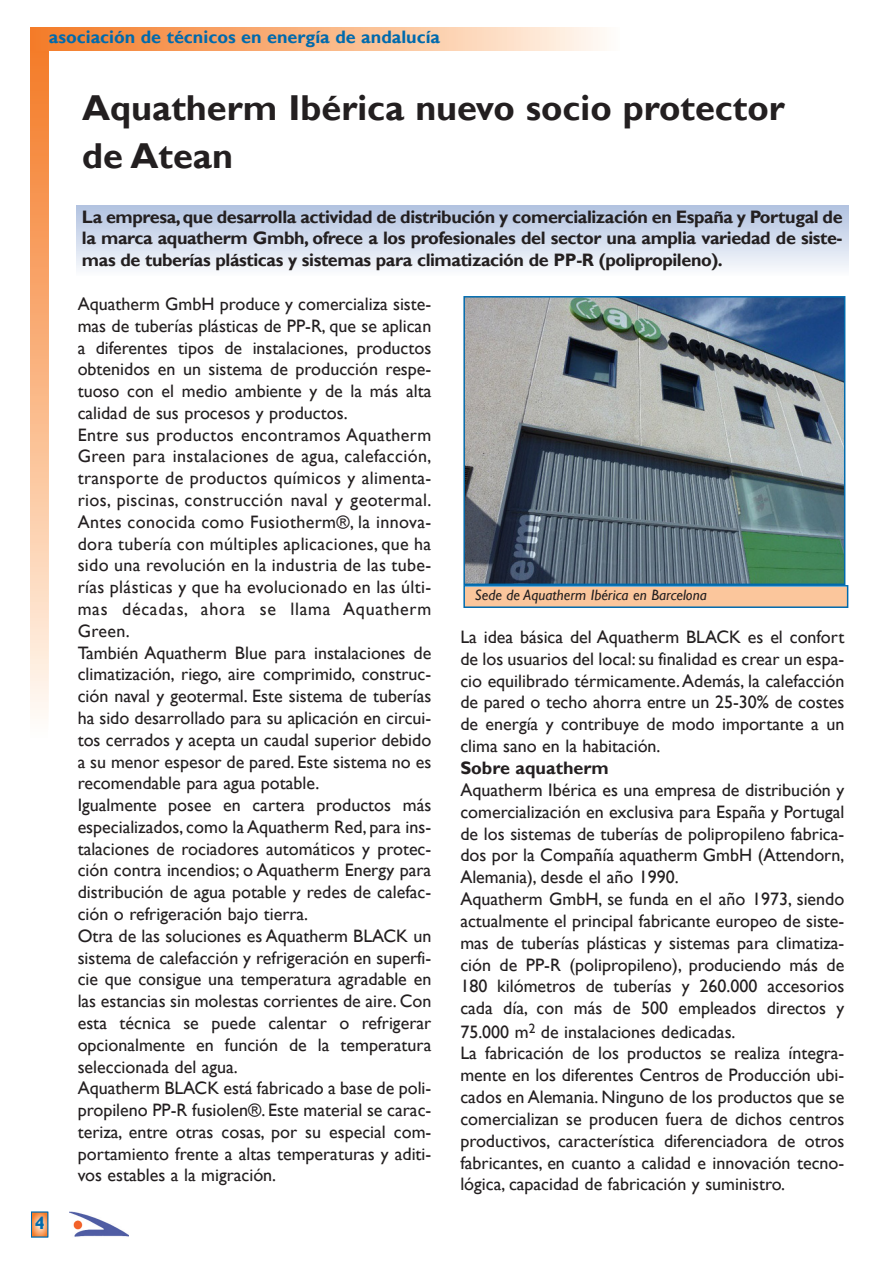
<style>
.page{position:relative;width:884px;height:1263px;background:#fff}
.page>*{position:absolute;margin:0;border:0;box-sizing:border-box;transform-origin:0 0}
.t1{font:700 36px/48px "Gill Sans";color:#231f20}
.t2{font:18px/21.8px "Gill Sans";color:#231f20}
.t3{font:700 18px/21.6px "Gill Sans";letter-spacing:-.02em;color:#231f20;text-align:justify}
.t4{font:700 18px "Gill Sans";color:#006aad}
.t5{font:700 18px "Gill Sans";color:#231f20}
.t6{font:italic 15px "Gill Sans";color:#231f20}
</style>
<div class="page">
<img style="left:69px;top:1211px;width:59px;height:26px">
<svg style="left:47px;top:51px;width:1px;height:665px"></svg>
<svg style="left:31px;top:50px;width:574px;height:1px"></svg>
<div style="left:30px;top:51px;width:17px;height:687px;background:linear-gradient(to bottom,#f47924,#fffbf3)"></div>
<svg style="left:33px;top:1213px;width:13px;height:22px"></svg>
<div style="left:31px;top:1211px;width:17px;height:26px;border:1px solid #006aad"></div>
<div style="left:30px;top:27px;width:589px;height:23px;background:linear-gradient(to right,#f47822,#fff9f1)"></div>
<div style="left:76px;top:205px;width:772px;height:71px;background:linear-gradient(to bottom,#b0c1e0,#fbfcfe)"></div>
<img style="left:466px;top:299px;width:376px;height:283px">
<div style="left:463px;top:296px;width:382px;height:289px;border:2px solid #006aad"></div>
<div style="left:465px;top:586px;width:382px;height:20px;background:#fbc69c"></div>
<div style="left:463px;top:585px;width:385px;height:23px;border:2px solid #006aad"></div>
<p class="t4" style="left:49px;top:26px;width:393px">asociación de técnicos en energía de andalucía</p>
<h1 class="t1" style="left:82px;top:83px;width:704px">Aquatherm Ibérica nuevo socio protector de Atean</h1>
<p class="t3" style="left:82px;top:206px;width:762px">La empresa,que desarrolla actividad de distribución y comercialización en España y Portugal de la marca aquatherm Gmbh, ofrece a los profesionales del sector una amplia variedad de siste&shy;mas de tuberías plásticas y sistemas para climatización de PP-R (polipropileno).</p>
<p class="t4" style="left:35px;top:1212px;width:11px">4</p>
<p class="t2" style="left:78px;top:293px;width:355px">Aquatherm GmbH produce y comercializa siste&shy;mas de tuberías plásticas de PP-R, que se aplican a diferentes tipos de instalaciones, productos obtenidos en un sistema de producción respe&shy;tuoso con el medio ambiente y de la más alta calidad de sus procesos y productos.<br>Entre sus productos encontramos Aquatherm Green para instalaciones de agua, calefacción, transporte de productos químicos y alimenta&shy;rios, piscinas, construcción naval y geotermal.<br>Antes conocida como Fusiotherm®, la innova&shy;dora tubería con múltiples aplicaciones, que ha sido una revolución en la industria de las tube&shy;rías plásticas y que ha evolucionado en las últi&shy;mas décadas, ahora se llama Aquatherm Green.<br>También Aquatherm Blue para instalaciones de climatización, riego, aire comprimido, construc&shy;ción naval y geotermal. Este sistema de tuberías ha sido desarrollado para su aplicación en circui&shy;tos cerrados y acepta un caudal superior debido a su menor espesor de pared. Este sistema no es recomendable para agua potable.<br>Igualmente posee en cartera productos más especializados, como la Aquatherm Red, para ins&shy;talaciones de rociadores automáticos y protec&shy;ción contra incendios; o Aquatherm Energy para distribución de agua potable y redes de calefac&shy;ción o refrigeración bajo tierra.<br>Otra de las soluciones es Aquatherm BLACK un sistema de calefacción y refrigeración en superfi&shy;cie que consigue una temperatura agradable en las estancias sin molestas corrientes de aire. Con esta técnica se puede calentar o refrigerar opcionalmente en función de la temperatura seleccionada del agua.<br>Aquatherm BLACK está fabricado a base de poli&shy;propileno PP-R fusiolen®. Este material se carac&shy;teriza, entre otras cosas, por su especial com&shy;portamiento frente a altas temperaturas y aditi&shy;vos estables a la migración.</p>
<p class="t6" style="left:475px;top:586px;width:233px">Sede de Aquatherm Ibérica en Barcelona</p>
<p class="t2" style="left:460px;top:626px;width:385px;text-align:justify">La idea básica del Aquatherm BLACK es el confort de los usuarios del local:su finalidad es crear un espa&shy;cio equilibrado térmicamente.Además, la calefacción de pared o techo ahorra entre un 25-30% de costes de energía y contribuye de modo importante a un clima sano en la habitación.</p>
<p class="t5" style="left:460px;top:757px;width:150px">Sobre aquatherm</p>
<p class="t2" style="left:460px;top:778px;width:385px">Aquatherm Ibérica es una empresa de distribución y comercialización en exclusiva para España y Portugal de los sistemas de tuberías de polipropileno fabrica&shy;dos por la Compañía aquatherm GmbH (Attendorn, Alemania), desde el año 1990.<br>Aquatherm GmbH, se funda en el año 1973, siendo actualmente el principal fabricante europeo de siste&shy;mas de tuberías plásticas y sistemas para climatiza&shy;ción de PP-R (polipropileno), produciendo más de 180 kilómetros de tuberías y 260.000 accesorios cada día, con más de 500 empleados directos y 75.000 m<sup>2</sup> de instalaciones dedicadas.<br>La fabricación de los productos se realiza íntegra&shy;mente en los diferentes Centros de Producción ubi&shy;cados en Alemania. Ninguno de los productos que se comercializan se producen fuera de dichos centros productivos, característica diferenciadora de otros fabricantes, en cuanto a calidad e innovación tecno&shy;lógica, capacidad de fabricación y suministro.</p>
</div>
